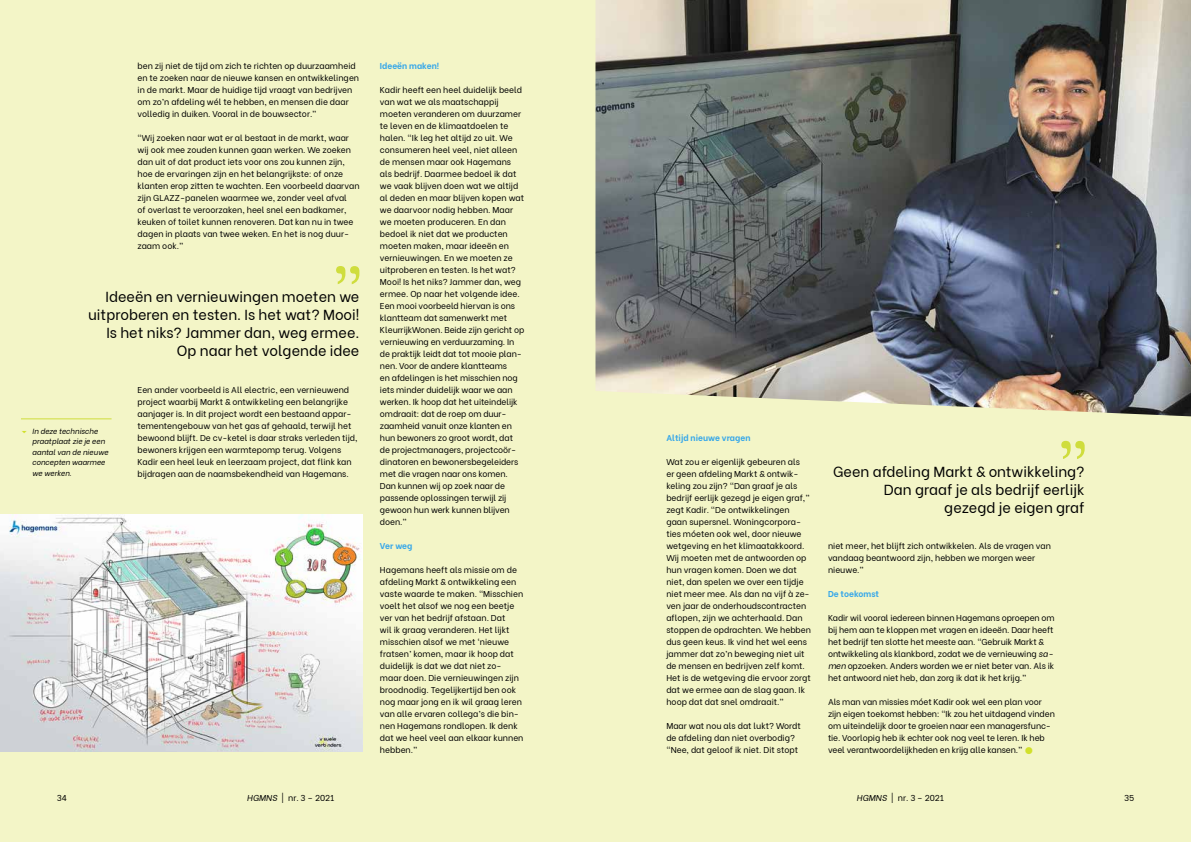
<style>
.page{position:relative;width:1191px;height:842px;background:#fff}
.page>*{position:absolute;margin:0;border:0;box-sizing:border-box;transform-origin:0 0}
.t1{font:14.5px/18px "Be Vietnam";color:#000;text-align:right}
.t2{font:8.5px/12px "Be Vietnam";color:#000}
.t3{font:700 8.5px "Be Vietnam";color:#36a7e9}
.t4{font:italic 7.5px/10.5px "Be Vietnam";color:#000}
.s1{font-style:italic}
.s2{color:#d1e02b}
</style>
<div class="page">
<div style="left:0;top:0;width:595px;height:842px;background:#f3f5c7"></div>
<div style="left:595px;top:0;width:596px;height:842px;background:#f3f5c7"></div>
<img style="left:0;top:515px;width:363px;height:236px">
<img style="left:595px;top:0;width:596px;height:416px">
<hr style="left:21px;top:418px;width:91px;height:1px;background:#cfdd3d">
<svg style="left:336px;top:266px;width:23px;height:18px"></svg>
<svg style="left:1061px;top:441px;width:23px;height:18px"></svg>
<p class="t2" style="left:137px;top:59px;width:223px">ben zij niet de tijd om zich te richten op duurzaamheid en te zoeken naar de nieuwe kansen en ontwikkelingen in de markt. Maar de huidige tijd vraagt van bedrijven om zo’n afdeling wél te hebben, en mensen die daar volledig in duiken. Vooral in de bouwsector.”</p>
<p class="t2" style="left:137px;top:131px;width:224px">“Wij zoeken naar wat er al bestaat in de markt, waar wij ook mee zouden kunnen gaan werken. We zoeken dan uit of dat product iets voor ons zou kunnen zijn, hoe de ervaringen zijn en het belangrijkste: of onze klanten erop zitten te wachten. Een voorbeeld daarvan zijn GLAZZ-panelen waarmee we, zonder veel afval<br>of overlast te veroorzaken, heel snel een badkamer, keuken of toilet kunnen renoveren. Dat kan nu in twee dagen in plaats van twee weken. En het is nog duur&shy;zaam ook.”</p>
<h1 class="t1" style="left:88px;top:287px;width:273px">Ideeën en vernieuwingen moeten we uitproberen en testen. Is het wat? Mooi!<br>Is het niks? Jammer dan, weg ermee.<br>Op naar het volgende idee</h1>
<p class="t4" style="left:32px;top:425px;width:78px">In deze technische praatplaat zie je een aantal van de nieuwe concepten waarmee we werken.</p>
<p class="t2" style="left:137px;top:383px;width:221px">Een ander voorbeeld is All electric, een vernieuwend project waarbij Markt &amp; ontwikkeling een belangrijke aanjager is. In dit project wordt een bestaand appar&shy;tementengebouw van het gas af gehaald, terwijl het bewoond blijft. De cv-ketel is daar straks verleden tijd, bewoners krijgen een warmtepomp terug. Volgens Kadir een heel leuk en leerzaam project, dat flink kan bijdragen aan de naamsbekendheid van Hagemans.</p>
<p class="t3" style="left:380px;top:59px;width:61px">Ideeën maken!</p>
<p class="t2" style="left:380px;top:83px;width:146px">Kadir heeft een heel duidelijk beeld van wat we als maatschappij moeten veranderen om duurzamer te leven en de klimaatdoelen te halen. “Ik leg het altijd zo uit. We consumeren heel veel, niet alleen de mensen maar ook Hagemans als bedrijf. Daarmee bedoel ik dat we vaak blijven doen wat we altijd al deden en maar blijven kopen wat we daarvoor nodig hebben. Maar we moeten produceren. En dan bedoel ik niet dat we producten moeten maken, maar ideeën en vernieuwingen. En we moeten ze uitproberen en testen. Is het wat?<br>Mooi! Is het niks? Jammer dan, weg ermee. Op naar het volgende idee.<br>Een mooi voorbeeld hiervan is ons klantteam dat samenwerkt met<br>KleurrijkWonen. Beide zijn gericht op vernieuwing en verduurzaming. In de praktijk leidt dat tot mooie plan&shy;nen. Voor de andere klantteams<br>en afdelingen is het misschien nog iets minder duidelijk waar we aan werken. Ik hoop dat het uiteindelijk omdraait: dat de roep om duur&shy;zaamheid vanuit onze klanten en hun bewoners zo groot wordt, dat de projectmanagers, projectcoör&shy;dinatoren en bewonersbegeleiders met die vragen naar ons komen.<br>Dan kunnen wij op zoek naar de passende oplossingen terwijl zij gewoon hun werk kunnen blijven doen.”</p>
<p class="t3" style="left:380px;top:539px;width:34px">Ver weg</p>
<p class="t2" style="left:380px;top:563px;width:145px">Hagemans heeft als missie om de afdeling Markt &amp; ontwikkeling een vaste waarde te maken. “Misschien voelt het alsof we nog een beetje ver van het bedrijf afstaan. Dat<br>wil ik graag veranderen. Het lijkt misschien alsof we met ‘nieuwe fratsen’ komen, maar ik hoop dat duidelijk is dat we dat niet zo&shy;maar doen. Die vernieuwingen zijn broodnodig. Tegelijkertijd ben ook nog maar jong en ik wil graag leren van alle ervaren collega’s die bin&shy;nen Hagemans rondlopen. Ik denk dat we heel veel aan elkaar kunnen hebben.”</p>
<p class="t3" style="left:666px;top:431px;width:86px">Altijd nieuwe vragen</p>
<p class="t2" style="left:666px;top:455px;width:146px">Wat zou er eigenlijk gebeuren als<br>er geen afdeling Markt &amp; ontwik&shy;keling zou zijn? “Dan graaf je als bedrijf eerlijk gezegd je eigen graf,” zegt Kadir. “De ontwikkelingen gaan supersnel. Woningcorpora&shy;ties móeten ook wel, door nieuwe wetgeving en het klimaatakkoord.<br>Wij moeten met de antwoorden op hun vragen komen. Doen we dat niet, dan spelen we over een tijdje niet meer mee. Als dan na vijf à ze&shy;ven jaar de onderhoudscontracten aflopen, zijn we achterhaald. Dan stoppen de opdrachten. We hebben dus geen keus. Ik vind het wel eens jammer dat zo’n beweging niet uit de mensen en bedrijven zelf komt.<br>Het is de wetgeving die ervoor zorgt dat we ermee aan de slag gaan. Ik hoop dat dat snel omdraait.”</p>
<p class="t2" style="left:666px;top:719px;width:136px">Maar wat nou als dat lukt? Wordt de afdeling dan niet overbodig? “Nee, dat geloof ik niet. Dit stopt</p>
<h1 class="t1" style="left:833px;top:461px;width:253px">Geen afdeling Markt &amp; ontwikkeling?<br>Dan graaf je als bedrijf eerlijk gezegd je eigen graf</h1>
<p class="t2" style="left:828px;top:539px;width:224px">niet meer, het blijft zich ontwikkelen. Als de vragen van vandaag beantwoord zijn, hebben we morgen weer nieuwe.”</p>
<p class="t3" style="left:828px;top:587px;width:53px">De toekomst</p>
<p class="t2" style="left:828px;top:611px;width:228px">Kadir wil vooral iedereen binnen Hagemans oproepen om bij hem aan te kloppen met vragen en ideeën. Daar heeft het bedrijf ten slotte het meeste aan. “Gebruik Markt &amp; ontwikkeling als klankbord, zodat we de vernieuwing <span class="s1">sa&shy;men</span> opzoeken. Anders worden we er niet beter van. Als ik het antwoord niet heb, dan zorg ik dat ik het krijg.”</p>
<p class="t2" style="left:828px;top:695px;width:228px">Als man van missies móet Kadir ook wel een plan voor zijn eigen toekomst hebben: “Ik zou het uitdagend vinden om uiteindelijk door te groeien naar een managersfunc&shy;tie. Voorlopig heb ik echter ook nog veel te leren. Ik heb veel verantwoordelijkheden en krijg alle kansen.” <span class="s2">●</span></p>
<p class="t2" style="left:57px;top:791px;width:12px">34</p>
<p class="t2" style="left:247px;top:791px;width:89px"><span class="s1">HGMNS</span> | nr. 3 – 2021</p>
<p class="t2" style="left:856px;top:791px;width:89px"><span class="s1">HGMNS</span> | nr. 3 – 2021</p>
<p class="t2" style="left:1124px;top:791px;width:12px">35</p>
</div>
